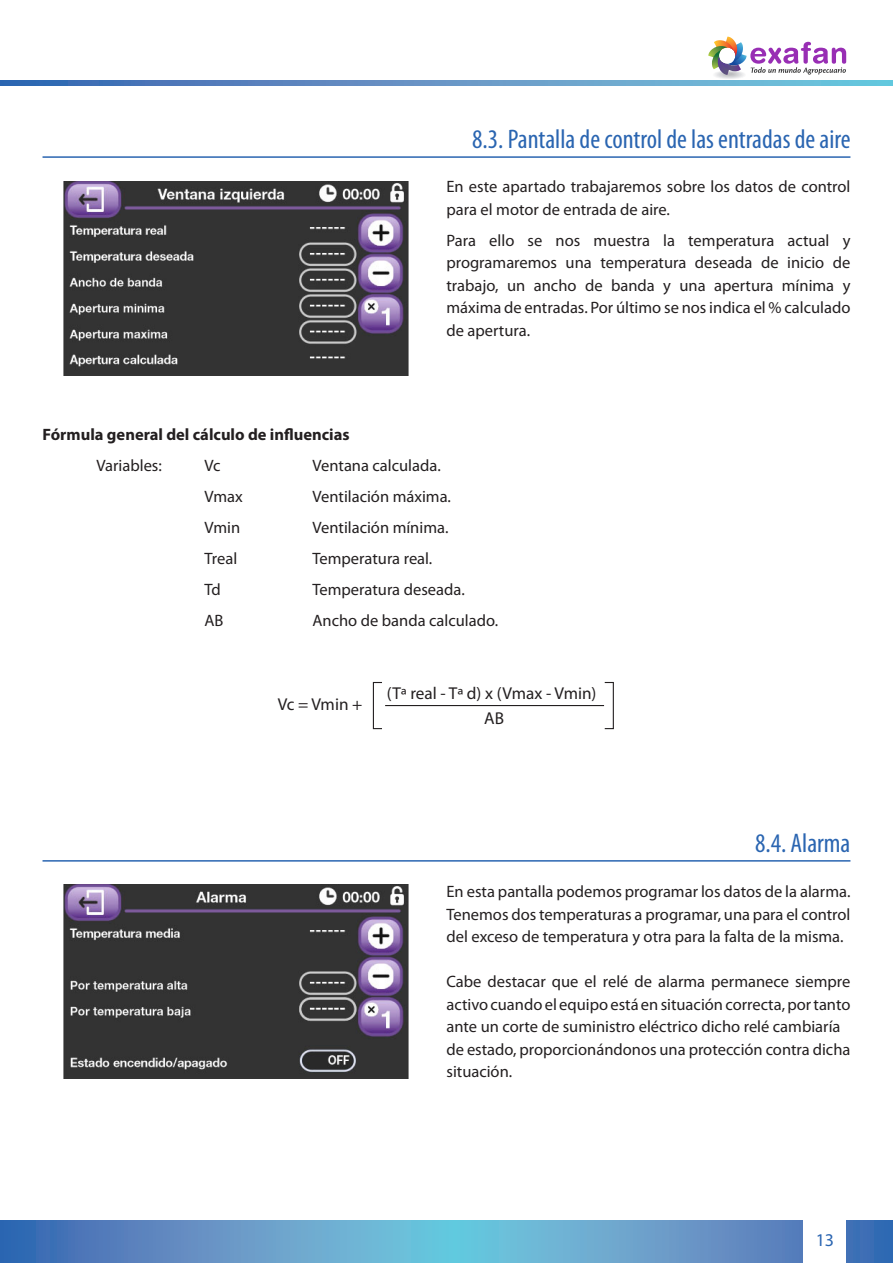
<style>
.page{position:relative;width:893px;height:1263px;background:#fff}
.page>*{position:absolute;margin:0;border:0;box-sizing:border-box;transform-origin:0 0}
._01__Titulos__Nivel{font:condensed 27px "Myriad Pro";color:#2a65b1}
.t1{font:18px "Myriad Pro";color:#2a65b1}
.t2{font:17.25px/25px "Myriad Pro";color:#231f20;text-align:center}
._01__Normal{font:16.5px/22.5px "Myriad Pro";color:#231f20;text-align:justify}
._01__Normal-2{font:700 16.5px "Myriad Pro";color:#231f20}
</style>
<div class="page">
<svg style="left:1px;top:1220px;width:892px;height:43px;background:#609ac8"></svg>
<svg style="left:1px;top:81px;width:892px;height:4px;background:#5e96c6"></svg>
<div style="left:804px;top:1218px;width:42px;height:45px;background:#fff"></div>
<hr style="left:0;top:1220px;width:1px;height:43px;background:#2a65b1">
<div style="left:714px;top:71px;width:31px;height:8px;background:#f5f5f6;border-radius:50%"></div>
<div style="left:716px;top:71px;width:27px;height:7px;background:#eeeeef;border-radius:50%"></div>
<div style="left:716px;top:71px;width:26px;height:7px;background:#ececee;border-radius:50%"></div>
<div style="left:717px;top:71px;width:25px;height:7px;background:#e6e7e9;border-radius:50%"></div>
<div style="left:718px;top:72px;width:23px;height:6px;background:#e1e2e4;border-radius:50%"></div>
<div style="left:719px;top:72px;width:21px;height:5px;background:#dddee0;border-radius:50%"></div>
<div style="left:721px;top:72px;width:17px;height:5px;background:#d5d6d8;border-radius:50%"></div>
<svg style="left:708px;top:37px;width:138px;height:39px"></svg>
<img style="left:64px;top:181px;width:345px;height:194px">
<hr style="left:43px;top:156px;width:807px;height:2px;background:#2a65b1">
<hr style="left:385px;top:705px;width:219px;height:1px;background:#231f20">
<div style="left:373px;top:682px;width:10px;height:47px;border:1px solid #231f20"></div>
<div style="left:604px;top:682px;width:10px;height:47px;border:1px solid #231f20"></div>
<img style="left:64px;top:885px;width:345px;height:194px">
<hr style="left:43px;top:860px;width:807px;height:2px;background:#2a65b1">
<p class="_01__Titulos__Nivel" style="left:472px;top:123px;width:380px">8.3. Pantalla de control de las entradas de aire</p>
<p class="_01__Normal" style="left:446px;top:175px;width:405px">En este apartado trabajaremos sobre los datos de control para el motor de entrada de aire.</p>
<p class="_01__Normal" style="left:446px;top:229px;width:405px">Para ello se nos muestra la temperatura actual y programaremos una temperatura deseada de inicio de trabajo, un ancho de banda y una apertura mínima y máxima de entradas. Por último se nos indica el % calculado de apertura.</p>
<p class="_01__Normal-2" style="left:43px;top:423px;width:309px">Fórmula general del cálculo de influencias</p>
<p class="_01__Normal" style="left:97px;top:454px;width:67px">Variables:</p>
<p class="_01__Normal" style="left:205px;top:454px;width:18px">Vc</p>
<p class="_01__Normal" style="left:313px;top:454px;width:130px">Ventana calculada.</p>
<p class="_01__Normal" style="left:205px;top:485px;width:40px">Vmax</p>
<p class="_01__Normal" style="left:313px;top:485px;width:140px">Ventilación máxima.</p>
<p class="_01__Normal" style="left:205px;top:516px;width:37px">Vmin</p>
<p class="_01__Normal" style="left:313px;top:516px;width:137px">Ventilación mínima.</p>
<p class="_01__Normal" style="left:205px;top:547px;width:34px">Treal</p>
<p class="_01__Normal" style="left:313px;top:547px;width:121px">Temperatura real.</p>
<p class="_01__Normal" style="left:205px;top:578px;width:18px">Td</p>
<p class="_01__Normal" style="left:313px;top:578px;width:154px">Temperatura deseada.</p>
<p class="_01__Normal" style="left:205px;top:609px;width:21px">AB</p>
<p class="_01__Normal" style="left:313px;top:609px;width:187px">Ancho de banda calculado.</p>
<p class="t2" style="left:278px;top:691px;width:86px">Vc = Vmin +</p>
<p class="t2" style="left:387px;top:680px;width:211px">(Tª real - Tª d) x (Vmax - Vmin)<br>AB</p>
<p class="_01__Titulos__Nivel" style="left:755px;top:826px;width:97px">8.4. Alarma</p>
<p class="_01__Normal" style="left:446px;top:880px;width:405px">En esta pantalla podemos programar los datos de la alarma.</p>
<p class="_01__Normal" style="left:446px;top:903px;width:405px">Tenemos dos temperaturas a programar, una para el control</p>
<p class="_01__Normal" style="left:446px;top:925px;width:399px">del exceso de temperatura y otra para la falta de la misma.</p>
<p class="_01__Normal" style="left:446px;top:970px;width:405px">Cabe destacar que el relé de alarma permanece siempre activo cuando el equipo está en situación correcta, por tanto ante un corte de suministro eléctrico dicho relé cambiaría</p>
<p class="_01__Normal" style="left:446px;top:1038px;width:405px">de estado, proporcionándonos una protección contra dicha</p>
<p class="_01__Normal" style="left:446px;top:1060px;width:67px">situación.</p>
<p class="t2" style="left:376px;top:1029px;width:253px">(C. Fin - C. Inicio) x (M. Deseada - M)</p>
<p class="t1" style="left:816px;top:1229px;width:20px">13</p>
</div>
